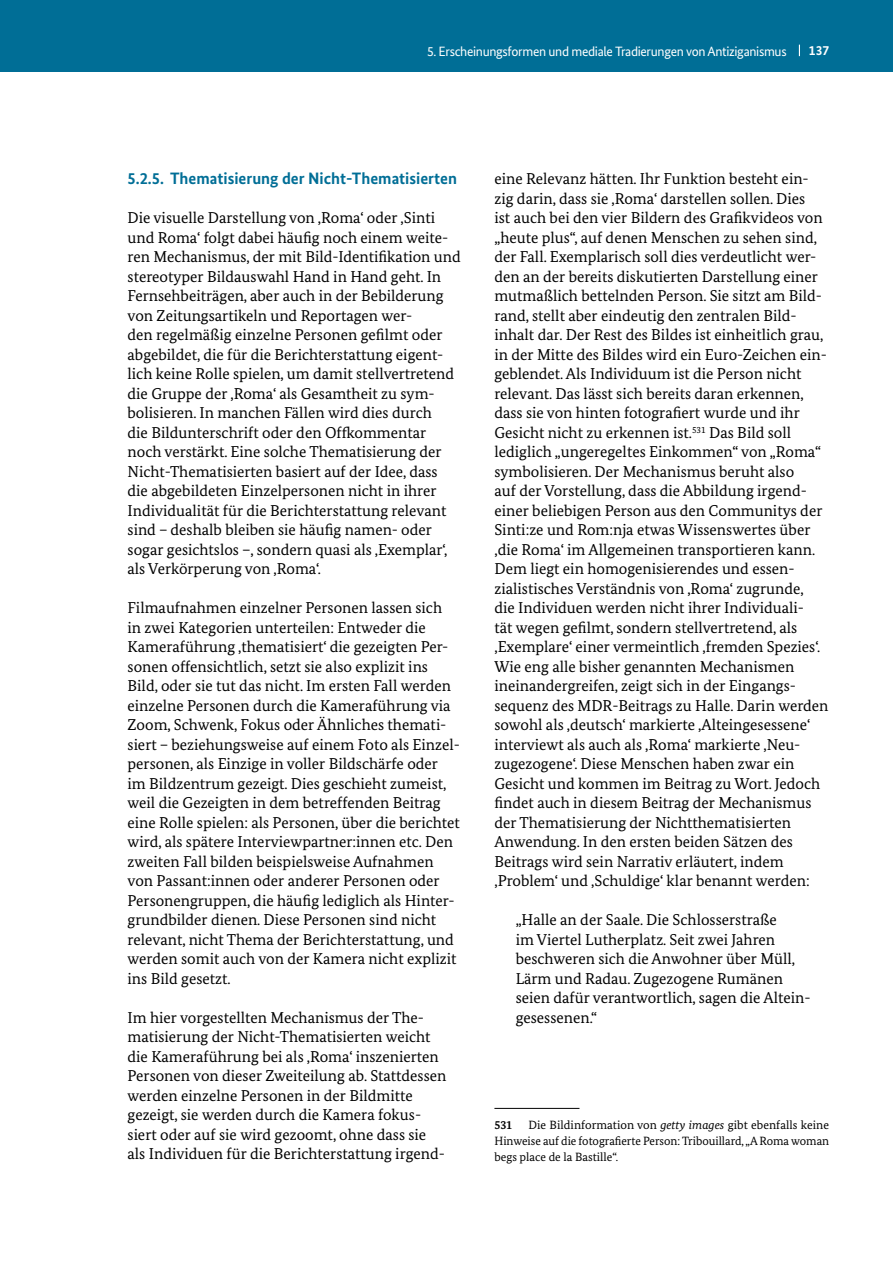
<style>
.page{position:relative;width:893px;height:1263px;background:#fff}
.page>*{position:absolute;margin:0;border:0;box-sizing:border-box;transform-origin:0 0}
.t1{font:700 16.5px "Bundes Sans";color:#006e96}
.t2{font:15.75px/19.5px "Bundes Serif";color:#000}
.t3{font:13.5px "Bundes Sans";letter-spacing:-.025em;color:#fff}
.t4{font:700 13.5px "Bundes Sans";color:#fff}
.t5{font:12px/15.8px "Bundes Serif";letter-spacing:-.005em;color:#000;text-align:justify}
.t6{font:700 12px "Bundes Serif";color:#000}
.s1{font-style:italic}
</style>
<div class="page">
<div style="left:0;top:0;width:893px;height:72px;background:#006e96"></div>
<hr style="left:494px;top:1108px;width:85px;height:1px;background:#000">
<p class="t3" style="left:427px;top:43px;width:361px">5. Erscheinungsformen und mediale Tradierungen von Antiziganismus</p>
<p class="t4" style="left:809px;top:42px;width:22px">137</p>
<p class="t1" style="left:128px;top:169px;width:331px">5.2.5. Thematisierung der Nicht-Thematisierten</p>
<p class="t2" style="left:128px;top:208px;width:335px">Die visuelle Darstellung von ‚Roma‘ oder ‚Sinti und Roma‘ folgt dabei häufig noch einem weite&shy;ren Mechanismus, der mit Bild-Identifikation und stereotyper Bildauswahl Hand in Hand geht. In Fernsehbeiträgen, aber auch in der Bebilderung von Zeitungsartikeln und Reportagen wer-<br>den regelmäßig einzelne Personen gefilmt oder abgebildet, die für die Berichterstattung eigent&shy;lich keine Rolle spielen, um damit stellvertretend die Gruppe der ‚Roma‘ als Gesamtheit zu sym&shy;bolisieren. In manchen Fällen wird dies durch<br>die Bildunterschrift oder den Offkommentar noch verstärkt. Eine solche Thematisierung der Nicht-Thematisierten basiert auf der Idee, dass die abgebildeten Einzelpersonen nicht in ihrer Individualität für die Berichterstattung relevant sind – deshalb bleiben sie häufig namen- oder sogar gesichtslos –, sondern quasi als ‚Exemplar‘, als Verkörperung von ‚Roma‘.</p>
<p class="t2" style="left:128px;top:598px;width:334px">Filmaufnahmen einzelner Personen lassen sich<br>in zwei Kategorien unterteilen: Entweder die Kameraführung ‚thematisiert‘ die gezeigten Per&shy;sonen offensichtlich, setzt sie also explizit ins Bild, oder sie tut das nicht. Im ersten Fall werden einzelne Personen durch die Kameraführung via Zoom, Schwenk, Fokus oder Ähnliches themati&shy;siert – beziehungsweise auf einem Foto als Einzel&shy;personen, als Einzige in voller Bildschärfe oder im Bildzentrum gezeigt. Dies geschieht zumeist, weil die Gezeigten in dem betreffenden Beitrag eine Rolle spielen: als Personen, über die berichtet wird, als spätere Interviewpartner:innen etc. Den zweiten Fall bilden beispielsweise Aufnahmen von Passant:innen oder anderer Personen oder Personengruppen, die häufig lediglich als Hinter&shy;grundbilder dienen. Diese Personen sind nicht relevant, nicht Thema der Berichterstattung, und werden somit auch von der Kamera nicht explizit ins Bild gesetzt.</p>
<p class="t2" style="left:128px;top:1007px;width:320px">Im hier vorgestellten Mechanismus der The&shy;matisierung der Nicht-Thematisierten weicht die Kameraführung bei als ‚Roma‘ inszenierten Personen von dieser Zweiteilung ab. Stattdessen werden einzelne Personen in der Bildmitte gezeigt, sie werden durch die Kamera fokus&shy;siert oder auf sie wird gezoomt, ohne dass sie als Individuen für die Berichterstattung irgend-</p>
<p class="t2" style="left:494px;top:169px;width:336px">eine Relevanz hätten. Ihr Funktion besteht ein&shy;zig darin, dass sie ‚Roma‘ darstellen sollen. Dies<br>ist auch bei den vier Bildern des Grafikvideos von „heute plus“, auf denen Menschen zu sehen sind, der Fall. Exemplarisch soll dies verdeutlicht wer&shy;den an der bereits diskutierten Darstellung einer mutmaßlich bettelnden Person. Sie sitzt am Bild&shy;rand, stellt aber eindeutig den zentralen Bild&shy;inhalt dar. Der Rest des Bildes ist einheitlich grau, in der Mitte des Bildes wird ein Euro-Zeichen ein&shy;geblendet. Als Individuum ist die Person nicht relevant. Das lässt sich bereits daran erkennen, dass sie von hinten fotografiert wurde und ihr Gesicht nicht zu erkennen ist.<sup>531</sup> Das Bild soll lediglich „ungeregeltes Einkommen“ von „Roma“ symbolisieren. Der Mechanismus beruht also<br>auf der Vorstellung, dass die Abbildung irgend&shy;einer beliebigen Person aus den Communitys der Sinti:ze und Rom:nja etwas Wissenswertes über ‚die Roma‘ im Allgemeinen transportieren kann.<br>Dem liegt ein homogenisierendes und essen&shy;zialistisches Verständnis von ‚Roma‘ zugrunde,<br>die Individuen werden nicht ihrer Individuali-<br>tät wegen gefilmt, sondern stellvertretend, als ‚Exemplare‘ einer vermeintlich ‚fremden Spezies‘.<br>Wie eng alle bisher genannten Mechanismen ineinandergreifen, zeigt sich in der Eingangs&shy;sequenz des MDR-Beitrags zu Halle. Darin werden sowohl als ‚deutsch‘ markierte ‚Alteingesessene‘ interviewt als auch als ‚Roma‘ markierte ‚Neu&shy;zugezogene‘. Diese Menschen haben zwar ein Gesicht und kommen im Beitrag zu Wort. Jedoch findet auch in diesem Beitrag der Mechanismus der Thematisierung der Nichtthematisierten Anwendung. In den ersten beiden Sätzen des Beitrags wird sein Narrativ erläutert, indem ‚Problem‘ und ‚Schuldige‘ klar benannt werden:</p>
<p class="t2" style="left:516px;top:910px;width:296px">„Halle an der Saale. Die Schlosserstraße<br>im Viertel Lutherplatz. Seit zwei Jahren beschweren sich die Anwohner über Müll, Lärm und Radau. Zugezogene Rumänen seien dafür verantwortlich, sagen die Altein&shy;gesessenen.“</p>
<p class="t5" style="left:494px;top:1117px;width:336px;text-indent:34px">Die Bildinformation von <span class="s1">getty images</span> gibt ebenfalls keine Hinweise auf die fotografierte Person: Tribouillard, „A Roma woman begs place de la Bastille“.</p>
<p class="t6" style="left:494px;top:1118px;width:19px">531</p>
</div>
